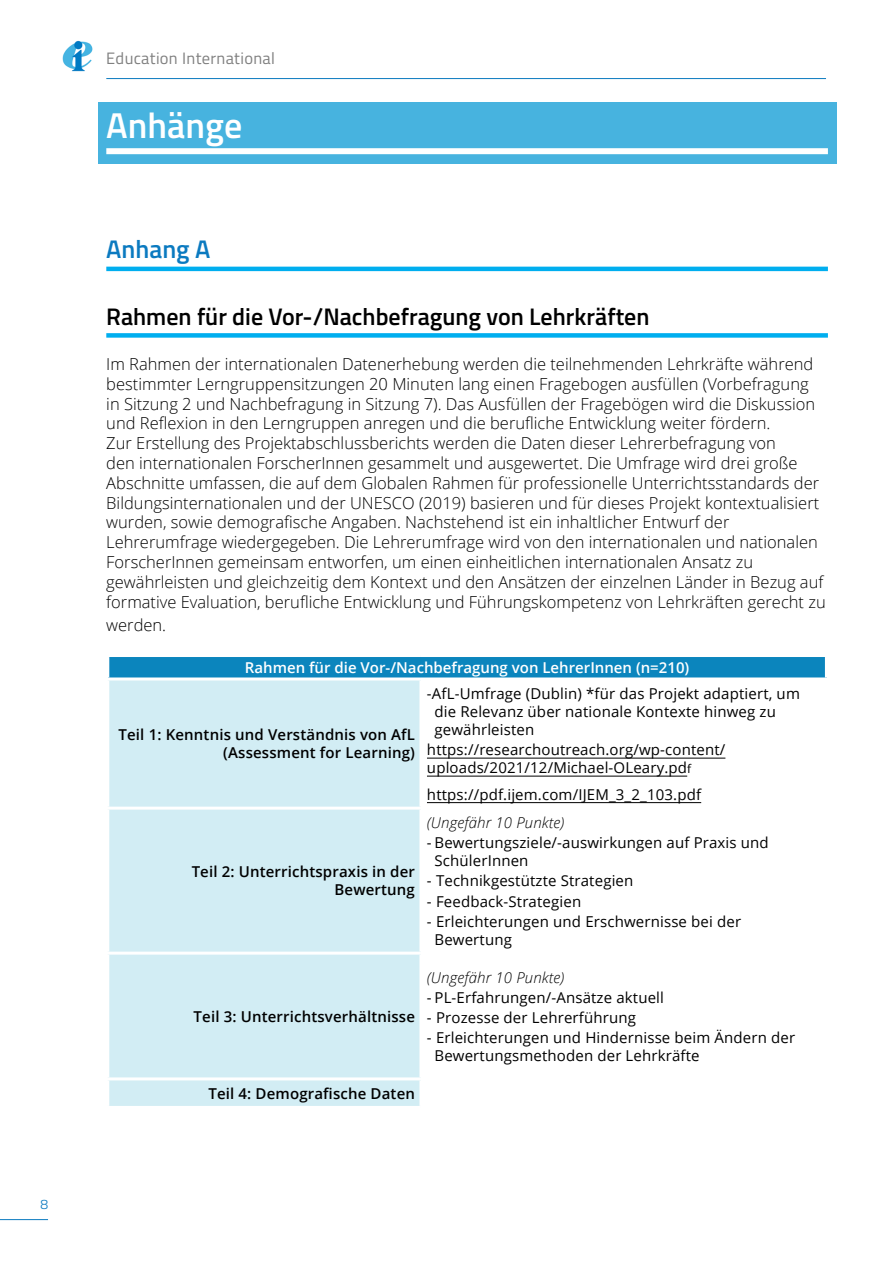
<style>
.page{position:relative;width:893px;height:1263px;background:#fff}
.page>*{position:absolute;margin:0;border:0;box-sizing:border-box;transform-origin:0 0}
.t1{font:600 36px "Titillium";color:#fff}
.t2{font:600 25.5px "Titillium";color:#0b7ac0}
.t3{font:600 24px "Titillium";color:#000}
.t4{font:300 16.5px/19.8px "Open Sans";color:#000}
.t5{font:16.5px "Titillium";letter-spacing:.02em;color:#808080}
.t6{font:15px/18px "Open Sans";letter-spacing:.01em;color:#000}
.t7{font:600 15px/18px "Open Sans";letter-spacing:.01em;color:#000;text-align:right}
.t8{font:600 15px "Open Sans";color:#fff}
.t9{font:italic 300 15px "Open Sans";letter-spacing:.01em;color:#000}
.t10{font:300 13.8px "Titillium";color:#0b7ac0}
.s1{font-size:12px}
</style>
<div class="page">
<hr style="left:0;top:1219px;width:48px;height:1px;background:#0b7ac0">
<hr style="left:106px;top:78px;width:720px;height:1px;background:#0b7ac0">
<img style="left:62px;top:40px;width:31px;height:32px">
<div style="left:98px;top:102px;width:738px;height:62px;background:#47b3df"></div>
<div style="left:106px;top:148px;width:722px;height:6px;background:#fff"></div>
<hr style="left:106px;top:267px;width:722px;height:4px;background:#00aeef">
<div style="left:106px;top:333px;width:722px;height:5px;background:#00aeef"></div>
<div style="left:108px;top:655px;width:718px;height:24px;background:#0b85bd"></div>
<div style="left:109px;top:680px;width:310px;height:426px;background:#d2edf4"></div>
<svg style="left:427px;top:757px;width:299px;height:47px"></svg>
<hr style="left:106px;top:654px;width:315px;height:3px;background:#fff">
<hr style="left:106px;top:657px;width:3px;height:20px;background:#fff">
<hr style="left:421px;top:654px;width:407px;height:3px;background:#fff">
<hr style="left:825px;top:657px;width:3px;height:20px;background:#fff">
<hr style="left:106px;top:677px;width:315px;height:3px;background:#fff">
<hr style="left:421px;top:677px;width:407px;height:3px;background:#fff">
<hr style="left:106px;top:807px;width:315px;height:3px;background:#fff">
<hr style="left:106px;top:952px;width:315px;height:3px;background:#fff">
<hr style="left:106px;top:1077px;width:315px;height:3px;background:#fff">
<hr style="left:427px;top:758px;width:298px;height:1px;background:#000">
<hr style="left:427px;top:776px;width:260px;height:1px;background:#000">
<hr style="left:427px;top:802px;width:274px;height:1px;background:#000">
<p class="t10" style="left:40px;top:1194px;width:9px">8</p>
<p class="t5" style="left:106px;top:47px;width:170px">Education International</p>
<h1 class="t1" style="left:106px;top:98px;width:137px">Anhänge</h1>
<h2 class="t2" style="left:106px;top:230px;width:106px">Anhang A</h2>
<h3 class="t3" style="left:106px;top:298px;width:545px">Rahmen für die Vor-/Nachbefragung von Lehrkräften</h3>
<p class="t4" style="left:106px;top:354px;width:721px">Im Rahmen der internationalen Datenerhebung werden die teilnehmenden Lehrkräfte während bestimmter Lerngruppensitzungen 20 Minuten lang einen Fragebogen ausfüllen (Vorbefragung in Sitzung 2 und Nachbefragung in Sitzung 7). Das Ausfüllen der Fragebögen wird die Diskussion und Reflexion in den Lerngruppen anregen und die berufliche Entwicklung weiter fördern.<br>Zur Erstellung des Projektabschlussberichts werden die Daten dieser Lehrerbefragung von<br>den internationalen ForscherInnen gesammelt und ausgewertet. Die Umfrage wird drei große Abschnitte umfassen, die auf dem Globalen Rahmen für professionelle Unterrichtsstandards der Bildungsinternationalen und der UNESCO (2019) basieren und für dieses Projekt kontextualisiert wurden, sowie demografische Angaben. Nachstehend ist ein inhaltlicher Entwurf der Lehrerumfrage wiedergegeben. Die Lehrerumfrage wird von den internationalen und nationalen ForscherInnen gemeinsam entworfen, um einen einheitlichen internationalen Ansatz zu gewährleisten und gleichzeitig dem Kontext und den Ansätzen der einzelnen Länder in Bezug auf formative Evaluation, berufliche Entwicklung und Führungskompetenz von Lehrkräften gerecht zu</p>
<p class="t4" style="left:106px;top:615px;width:61px">werden.</p>
<p class="t8" style="left:245px;top:657px;width:446px">Rahmen für die Vor-/Nachbefragung von LehrerInnen (n=210)</p>
<p class="t7" style="left:119px;top:725px;width:298px">Teil 1: Kenntnis und Verständnis von AfL (Assessment for Learning)</p>
<p class="t7" style="left:192px;top:862px;width:225px">Teil 2: Unterrichtspraxis in der<br>Bewertung</p>
<p class="t7" style="left:194px;top:1007px;width:223px">Teil 3: Unterrichtsverhältnisse</p>
<p class="t7" style="left:208px;top:1084px;width:208px">Teil 4: Demografische Daten</p>
<p class="t6" style="left:434px;top:684px;width:367px;text-indent:-8px">-AfL-Umfrage (Dublin) *für das Projekt adaptiert, um die Relevanz über nationale Kontexte hinweg zu gewährleisten</p>
<p class="t6" style="left:427px;top:740px;width:300px">https://researchoutreach.org/wp-content/ uploads/2021/12/Michael-OLeary.pd<span class="s1">f</span></p>
<p class="t6" style="left:427px;top:785px;width:276px">https://pdf.ijem.com/IJEM_3_2_103.pdf</p>
<p class="t9" style="left:427px;top:812px;width:139px">(Ungefähr 10 Punkte)</p>
<p class="t6" style="left:434px;top:833px;width:336px;text-indent:-8px">- Bewertungsziele/-auswirkungen auf Praxis und<br>SchülerInnen</p>
<p class="t6" style="left:427px;top:871px;width:208px">- Technikgestützte Strategien</p>
<p class="t6" style="left:427px;top:892px;width:156px">- Feedback-Strategien</p>
<p class="t6" style="left:434px;top:912px;width:308px;text-indent:-8px">- Erleichterungen und Erschwernisse bei der<br>Bewertung</p>
<p class="t9" style="left:427px;top:967px;width:139px">(Ungefähr 10 Punkte)</p>
<p class="t6" style="left:427px;top:988px;width:239px">- PL-Erfahrungen/-Ansätze aktuell</p>
<p class="t6" style="left:427px;top:1008px;width:211px">- Prozesse der Lehrerführung</p>
<p class="t6" style="left:434px;top:1028px;width:362px;text-indent:-8px">- Erleichterungen und Hindernisse beim Ändern der<br>Bewertungsmethoden der Lehrkräfte</p>
</div>
